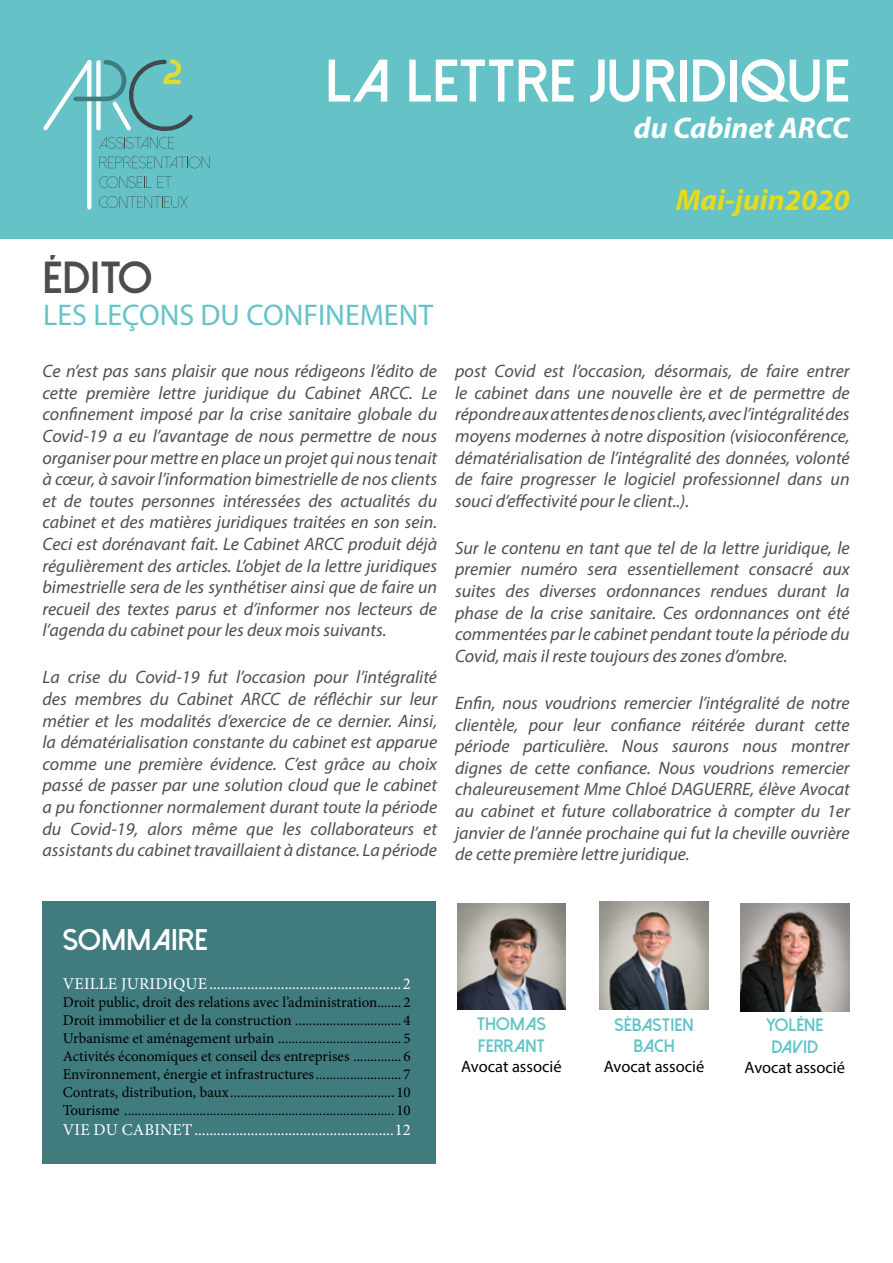
<style>
.page{position:relative;width:893px;height:1263px;background:#fff}
.page>*{position:absolute;margin:0;border:0;box-sizing:border-box;transform-origin:0 0}
.t1{font:800 60px "Dolce Vita";color:#fff}
.t2{font:800 45px "Dolce Vita";color:#4c4d50}
.t3{font:30px "Myriad Pro";color:#65c3c8}
.t4{font:italic 700 30px "Myriad Pro";color:#fff}
.t5{font:italic 700 30px "Myriad Pro";color:#e6db1a}
.t6{font:800 30px "Dolce Vita";color:#fff}
.t7{font:italic 18px/21.6px "Myriad Pro";color:#4d4f51;text-align:justify}
.t8{font:800 18px/21.6px "Dolce Vita";color:#65c3c8}
.t9{font:16.5px "Minion Pro";letter-spacing:.01em;color:#fff}
.t10{font:16.5px "Myriad Pro";color:#000}
.t11{font:15px/18px "Minion Pro";color:#000;text-align:justify}
</style>
<div class="page">
<div style="left:0;top:0;width:893px;height:238px;background:#65c3c8"></div>
<svg style="left:43px;top:59px;width:166px;height:151px"></svg>
<div style="left:43px;top:901px;width:393px;height:262px;background:#407b7e"></div>
<img style="left:458px;top:903px;width:108px;height:107px">
<img style="left:600px;top:901px;width:109px;height:109px">
<img style="left:741px;top:903px;width:109px;height:108px">
<h1 class="t1" style="left:325px;top:50px;width:526px">LA LETTRE JURIDIQUE</h1>
<h3 class="t4" style="left:634px;top:108px;width:217px">du Cabinet ARCC</h3>
<h3 class="t5" style="left:676px;top:180px;width:175px">Mai-juin2020</h3>
<h2 class="t2" style="left:43px;top:255px;width:111px">ÉDITO</h2>
<h3 class="t3" style="left:43px;top:297px;width:392px">LES LEÇONS DU CONFINEMENT</h3>
<p class="t7" style="left:43px;top:360px;width:396px">Ce n’est pas sans plaisir que nous rédigeons l’édito de cette première lettre juridique du Cabinet ARCC. Le confinement imposé par la crise sanitaire globale du Covid-19 a eu l’avantage de nous permettre de nous organiser pour mettre en place un projet qui nous tenait à cœur, à savoir l’information bimestrielle de nos clients et de toutes personnes intéressées des actualités du cabinet et des matières juridiques traitées en son sein.<br>Ceci est dorénavant fait. Le Cabinet ARCC produit déjà régulièrement des articles. L’objet de la lettre juridiques bimestrielle sera de les synthétiser ainsi que de faire un recueil des textes parus et d’informer nos lecteurs de l’agenda du cabinet pour les deux mois suivants.</p>
<p class="t7" style="left:43px;top:666px;width:396px">La crise du Covid-19 fut l’occasion pour l’intégralité des membres du Cabinet ARCC de réfléchir sur leur métier et les modalités d’exercice de ce dernier. Ainsi, la dématérialisation constante du cabinet est apparue comme une première évidence. C’est grâce au choix passé de passer par une solution cloud que le cabinet a pu fonctionner normalement durant toute la période du Covid-19, alors même que les collaborateurs et assistants du cabinet travaillaient à distance. La période</p>
<p class="t7" style="left:455px;top:360px;width:396px">post Covid est l’occasion, désormais, de faire entrer le cabinet dans une nouvelle ère et de permettre de répondre aux attentes de nos clients, avec l’intégralité des moyens modernes à notre disposition (visioconférence, dématérialisation de l’intégralité des données, volonté de faire progresser le logiciel professionnel dans un souci d’effectivité pour le client..).</p>
<p class="t7" style="left:455px;top:537px;width:396px">Sur le contenu en tant que tel de la lettre juridique, le premier numéro sera essentiellement consacré aux suites des diverses ordonnances rendues durant la phase de la crise sanitaire. Ces ordonnances ont été commentées par le cabinet pendant toute la période du Covid, mais il reste toujours des zones d’ombre.</p>
<p class="t7" style="left:455px;top:692px;width:396px">Enfin, nous voudrions remercier l’intégralité de notre clientèle, pour leur confiance réitérée durant cette période particulière. Nous saurons nous montrer dignes de cette confiance. Nous voudrions remercier chaleureusement Mme Chloé DAGUERRE, élève Avocat au cabinet et future collaboratrice à compter du 1er janvier de l’année prochaine qui fut la cheville ouvrière de cette première lettre juridique.</p>
<h3 class="t6" style="left:63px;top:924px;width:146px">SOMMAIRE</h3>
<p class="t9" style="left:63px;top:973px;width:349px">VEILLE JURIDIQUE ...................................................2</p>
<p class="t11" style="left:63px;top:994px;width:349px">Droit public, droit des relations avec l’administration....... 2<br>Droit immobilier et de la construction ............................... 4<br>Urbanisme et aménagement urbain .................................... 5<br>Activités économiques et conseil des entreprises .............. 6<br>Environnement, énergie et infrastructures......................... 7<br>Contrats, distribution, baux................................................ 10<br>Tourisme ............................................................................... 10</p>
<p class="t9" style="left:63px;top:1119px;width:349px">VIE DU CABINET.....................................................12</p>
<p class="t8" style="left:477px;top:1013px;width:71px">THOMAS<br>FERRANT</p>
<p class="t10" style="left:461px;top:1056px;width:102px">Avocat associé</p>
<p class="t8" style="left:615px;top:1014px;width:80px;text-align:center">SÉBASTIEN<br>BACH</p>
<p class="t10" style="left:604px;top:1056px;width:102px">Avocat associé</p>
<p class="t8" style="left:766px;top:1014px;width:59px">YOLÈNE<br>DAVID</p>
<p class="t10" style="left:745px;top:1057px;width:102px">Avocat associé</p>
</div>
